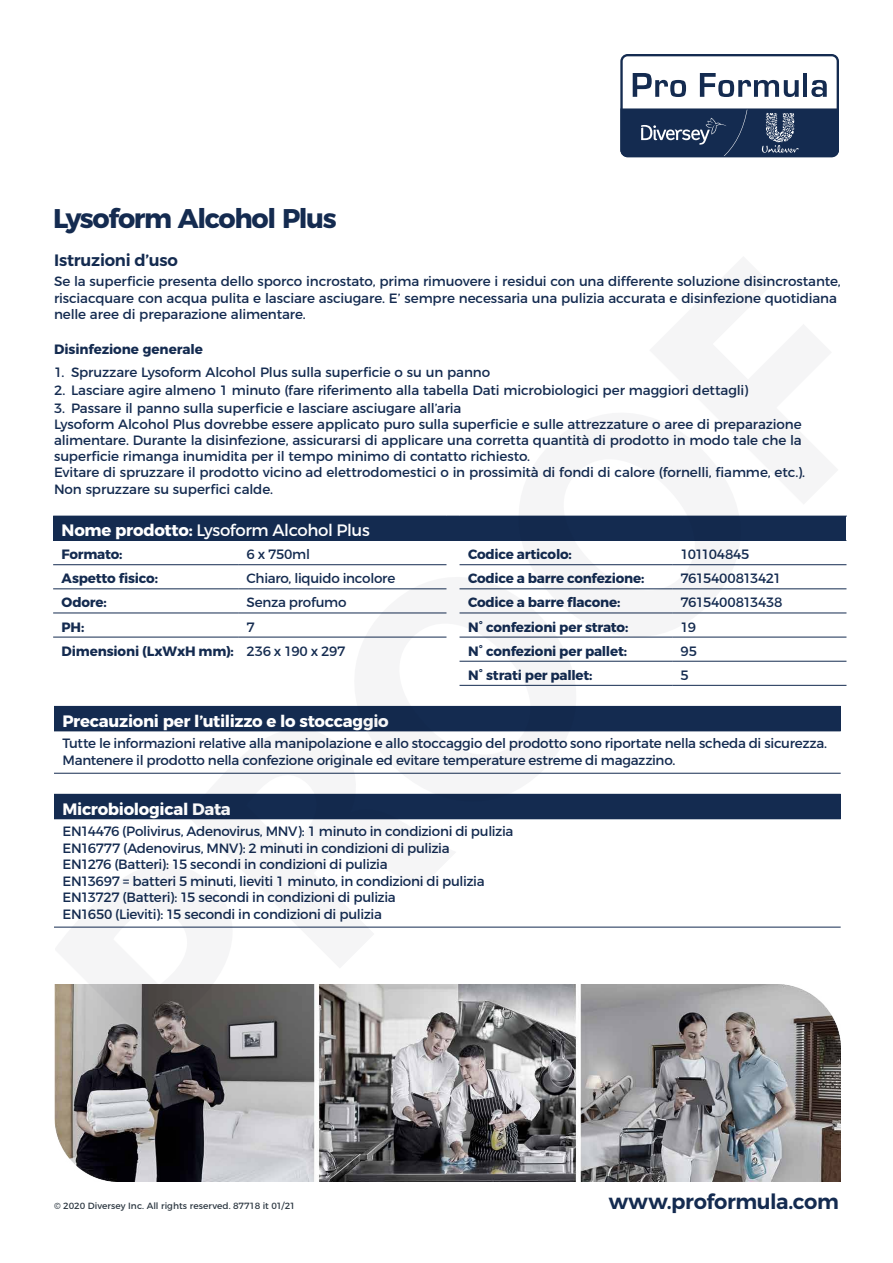
<style>
.page{position:relative;width:893px;height:1263px;background:#fff}
.page>*{position:absolute;margin:0;border:0;box-sizing:border-box;transform-origin:0 0}
.Main_Product_Head_Wh{font:700 27px "Montserrat";letter-spacing:-.05em;color:#142b50}
.t1{font:600 21px "Montserrat";letter-spacing:-.02em;color:#142b50}
.Table_Heads_Bold_Whi{font:700 16.5px "Montserrat";letter-spacing:-.02em;color:#fff}
.Table_Heads_Bold_Whi-2{font:16.5px "Montserrat";letter-spacing:-.025em;color:#fff}
.Subheads_Blue{font:600 16.5px "Montserrat";letter-spacing:-.015em;color:#142b50}
.Text_Regular_No_Bull{font:13.5px/16.2px "Montserrat";letter-spacing:-.01em;color:#142b50}
.Table_Text_Black{font:13.5px/16.5px "Montserrat";letter-spacing:-.02em;color:#142b50}
.Table_Text_Black-2{font:700 13.5px "Montserrat";letter-spacing:-.015em;color:#142b50}
.Table_Text_Black-3{font:13.5px "Montserrat";letter-spacing:-.05em;color:#142b50}
.Text_Bullets{font:700 13.5px "Montserrat";letter-spacing:-.005em;color:#142b50}
.t2{font:9px "Montserrat";letter-spacing:.005em;color:#2c3741}
.s1{font-weight:700}
</style>
<div class="page">
<img style="left:54px;top:984px;width:786px;height:197px">
<svg style="left:620px;top:54px;width:219px;height:103px"></svg>
<div style="left:54px;top:794px;width:787px;height:25px;background:#142b50"></div>
<hr style="left:54px;top:927px;width:787px;height:1px;background:#142b50">
<div style="left:53px;top:516px;width:793px;height:25px;background:#142b50"></div>
<hr style="left:53px;top:564px;width:185px;height:1px;background:#142b50">
<hr style="left:238px;top:564px;width:208px;height:1px;background:#142b50">
<hr style="left:53px;top:588px;width:185px;height:1px;background:#142b50">
<hr style="left:238px;top:588px;width:208px;height:1px;background:#142b50">
<hr style="left:672px;top:588px;width:174px;height:1px;background:#142b50">
<hr style="left:53px;top:613px;width:185px;height:1px;background:#142b50">
<hr style="left:238px;top:613px;width:208px;height:1px;background:#142b50">
<hr style="left:672px;top:613px;width:174px;height:1px;background:#142b50">
<hr style="left:53px;top:637px;width:185px;height:1px;background:#142b50">
<hr style="left:672px;top:637px;width:174px;height:1px;background:#142b50">
<hr style="left:459px;top:661px;width:213px;height:1px;background:#142b50">
<hr style="left:672px;top:661px;width:174px;height:1px;background:#142b50">
<hr style="left:459px;top:685px;width:213px;height:1px;background:#142b50">
<hr style="left:672px;top:685px;width:174px;height:1px;background:#142b50">
<hr style="left:672px;top:564px;width:174px;height:1px;background:#142b50">
<hr style="left:238px;top:637px;width:208px;height:1px;background:#142b50">
<div style="left:54px;top:706px;width:787px;height:25px;background:#142b50"></div>
<hr style="left:54px;top:773px;width:787px;height:1px;background:#142b50">
<svg style="left:55px;top:926px;width:186px;height:176px"></svg>
<svg style="left:188px;top:731px;width:268px;height:237px;fill:#f5f5f6"></svg>
<svg style="left:340px;top:564px;width:248px;height:252px"></svg>
<svg style="left:505px;top:515px;width:248px;height:137px"></svg>
<p class="Main_Product_Head_Wh" style="left:53px;top:196px;width:285px">Lysoform Alcohol Plus</p>
<p class="Subheads_Blue" style="left:54px;top:250px;width:125px">Istruzioni d’uso</p>
<p class="Text_Regular_No_Bull" style="left:54px;top:272px;width:788px">Se la superficie presenta dello sporco incrostato, prima rimuovere i residui con una differente soluzione disincrostante, risciacquare con acqua pulita e lasciare asciugare. E’ sempre necessaria una pulizia accurata e disinfezione quotidiana nelle aree di preparazione alimentare.</p>
<p class="Text_Bullets" style="left:54px;top:338px;width:150px">Disinfezione generale</p>
<p class="Text_Regular_No_Bull" style="left:54px;top:363px;width:438px">1. Spruzzare Lysoform Alcohol Plus sulla superficie o su un panno</p>
<p class="Text_Regular_No_Bull" style="left:54px;top:381px;width:696px">2. Lasciare agire almeno 1 minuto (fare riferimento alla tabella Dati microbiologici per maggiori dettagli)</p>
<p class="Text_Regular_No_Bull" style="left:54px;top:399px;width:409px">3. Passare il panno sulla superficie e lasciare asciugare all’aria</p>
<p class="Text_Regular_No_Bull" style="left:54px;top:415px;width:753px">Lysoform Alcohol Plus dovrebbe essere applicato puro sulla superficie e sulle attrezzature o aree di preparazione alimentare. Durante la disinfezione, assicurarsi di applicare una corretta quantità di prodotto in modo tale che la superficie rimanga inumidita per il tempo minimo di contatto richiesto.<br>Evitare di spruzzare il prodotto vicino ad elettrodomestici o in prossimità di fondi di calore (fornelli, fiamme, etc.).<br>Non spruzzare su superfici calde.</p>
<p class="Table_Heads_Bold_Whi-2" style="left:62px;top:517px;width:310px"><span class="s1">Nome prodotto:</span> Lysoform Alcohol Plus</p>
<p class="Table_Text_Black-2" style="left:62px;top:543px;width:62px">Formato:</p>
<p class="Table_Text_Black" style="left:247px;top:545px;width:65px">6 x 750ml</p>
<p class="Table_Text_Black-2" style="left:468px;top:543px;width:105px">Codice articolo:</p>
<p class="Table_Text_Black-3" style="left:681px;top:543px;width:70px">101104845</p>
<p class="Table_Text_Black-2" style="left:62px;top:567px;width:98px">Aspetto fisico:</p>
<p class="Table_Text_Black" style="left:247px;top:569px;width:150px">Chiaro, liquido incolore</p>
<p class="Table_Text_Black-2" style="left:468px;top:567px;width:178px">Codice a barre confezione:</p>
<p class="Table_Text_Black-3" style="left:681px;top:568px;width:102px">7615400813421</p>
<p class="Table_Text_Black-2" style="left:62px;top:591px;width:47px">Odore:</p>
<p class="Table_Text_Black" style="left:247px;top:593px;width:101px">Senza profumo</p>
<p class="Table_Text_Black-2" style="left:468px;top:591px;width:154px">Codice a barre flacone:</p>
<p class="Table_Text_Black" style="left:681px;top:593px;width:103px">7615400813438</p>
<p class="Table_Text_Black-2" style="left:62px;top:616px;width:24px">PH:</p>
<p class="Table_Text_Black" style="left:247px;top:617px;width:10px">7</p>
<p class="Table_Text_Black-2" style="left:468px;top:616px;width:162px">N° confezioni per strato:</p>
<p class="Table_Text_Black" style="left:681px;top:617px;width:17px">19</p>
<p class="Table_Text_Black-2" style="left:62px;top:640px;width:174px">Dimensioni (LxWxH mm):</p>
<p class="Table_Text_Black" style="left:247px;top:642px;width:100px">236 x 190 x 297</p>
<p class="Table_Text_Black-2" style="left:468px;top:640px;width:160px">N° confezioni per pallet:</p>
<p class="Table_Text_Black" style="left:681px;top:641px;width:18px">95</p>
<p class="Table_Text_Black-2" style="left:468px;top:664px;width:126px">N° strati per pallet:</p>
<p class="Table_Text_Black" style="left:681px;top:666px;width:10px">5</p>
<p class="Table_Heads_Bold_Whi" style="left:63px;top:707px;width:328px">Precauzioni per l’utilizzo e lo stoccaggio</p>
<p class="Table_Text_Black" style="left:63px;top:734px;width:766px">Tutte le informazioni relative alla manipolazione e allo stoccaggio del prodotto sono riportate nella scheda di sicurezza.<br>Mantenere il prodotto nella confezione originale ed evitare temperature estreme di magazzino.</p>
<p class="Table_Heads_Bold_Whi" style="left:63px;top:795px;width:170px">Microbiological Data</p>
<p class="Table_Text_Black" style="left:63px;top:822px;width:452px">EN14476 (Polivirus, Adenovirus, MNV): 1 minuto in condizioni di pulizia</p>
<p class="Table_Text_Black" style="left:63px;top:838px;width:389px">EN16777 (Adenovirus, MNV): 2 minuti in condizioni di pulizia</p>
<p class="Table_Text_Black" style="left:63px;top:855px;width:327px">EN1276 (Batteri): 15 secondi in condizioni di pulizia</p>
<p class="Table_Text_Black" style="left:63px;top:871px;width:424px">EN13697 = batteri 5 minuti, lieviti 1 minuto, in condizioni di pulizia</p>
<p class="Table_Text_Black" style="left:63px;top:888px;width:335px">EN13727 (Batteri): 15 secondi in condizioni di pulizia</p>
<p class="Table_Text_Black" style="left:63px;top:904px;width:321px">EN1650 (Lieviti): 15 secondi in condizioni di pulizia</p>
<p class="t2" style="left:54px;top:1198px;width:243px">© 2020 Diversey Inc. All rights reserved. 87718 it 01/21</p>
<h2 class="t1" style="left:609px;top:1188px;width:232px">www.proformula.com</h2>
</div>
